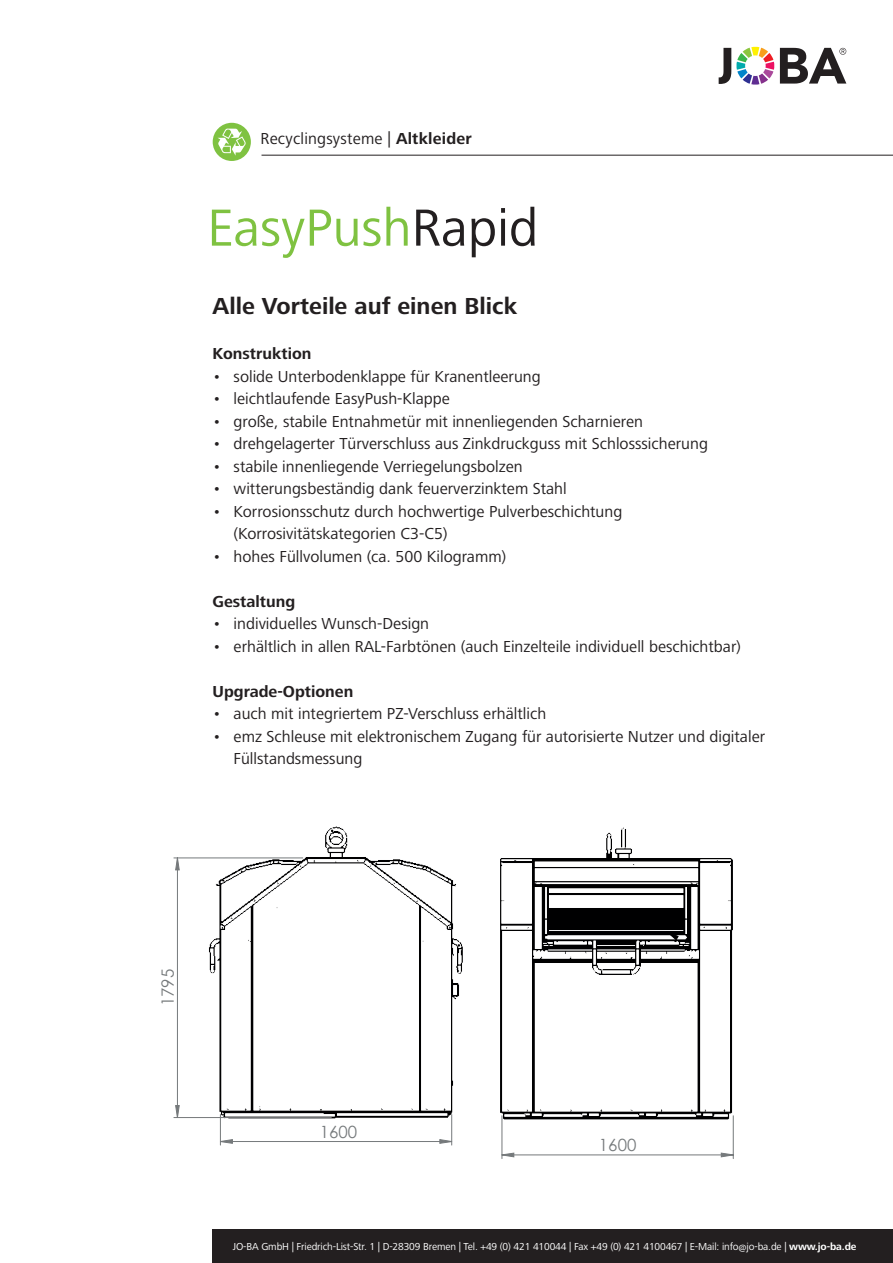
<style>
.page{position:relative;width:893px;height:1263px;background:#fff}
.page>*{position:absolute;margin:0;border:0;box-sizing:border-box;transform-origin:0 0}
.t1{font:54px "Frutiger Next LT";color:#7fc241}
.t2{font:700 24px "Frutiger Next LT";color:#231f20}
.t3{font:16.8px "Century Gothic";color:#75797b}
.t4{font:16.5px/22.5px "Frutiger Next LT";color:#231f20}
.t5{font:700 16.5px "Frutiger Next LT";color:#231f20}
.t6{font:10.5px "Frutiger Next LT";letter-spacing:-.01em;color:#fff}
.s1{font-weight:700}
.s2{color:#231f20}
</style>
<div class="page">
<img style="left:186px;top:826px;width:277px;height:311px">
<hr style="left:174px;top:857px;width:129px;height:1px;background:#75797b">
<hr style="left:174px;top:1117px;width:157px;height:1px;background:#75797b">
<hr style="left:220px;top:1114px;width:1px;height:31px;background:#75797b">
<hr style="left:451px;top:1114px;width:1px;height:31px;background:#75797b">
<svg style="left:331px;top:830px;width:129px;height:117px"></svg>
<svg style="left:175px;top:857px;width:5px;height:260px"></svg>
<svg style="left:220px;top:1139px;width:232px;height:5px"></svg>
<img style="left:500px;top:827px;width:234px;height:311px">
<hr style="left:733px;top:1116px;width:1px;height:42px;background:#75797b">
<hr style="left:502px;top:1116px;width:1px;height:42px;background:#75797b">
<svg style="left:666px;top:931px;width:13px;height:10px"></svg>
<svg style="left:501px;top:1152px;width:233px;height:5px"></svg>
<div style="left:213px;top:1229px;width:680px;height:34px;background:#231f20"></div>
<div style="left:213px;top:123px;width:38px;height:38px;background:#7fc241;border-radius:50%"></div>
<svg style="left:218px;top:129px;width:28px;height:27px"></svg>
<svg style="left:780px;top:48px;width:66px;height:36px"></svg>
<svg style="left:719px;top:47px;width:55px;height:38px"></svg>
<hr style="left:261px;top:155px;width:632px;height:1px;background:#231f20">
<p class="t4" style="left:260px;top:128px;width:213px">Recyclingsysteme | <span class="s1">Altkleider</span></p>
<h1 class="t1" style="left:207px;top:198px;width:332px">EasyPush<span class="s2">Rapid</span></h1>
<h2 class="t2" style="left:213px;top:293px;width:306px">Alle Vorteile auf einen Blick</h2>
<p class="t5" style="left:213px;top:344px;width:100px">Konstruktion</p>
<p class="t4" style="left:213px;top:365px;width:330px">• solide Unterbodenklappe für Kranentleerung</p>
<p class="t4" style="left:213px;top:387px;width:239px">• leichtlaufende EasyPush-Klappe</p>
<p class="t4" style="left:213px;top:410px;width:432px">• große, stabile Entnahmetür mit innenliegenden Scharnieren</p>
<p class="t4" style="left:213px;top:432px;width:497px">• drehgelagerter Türverschluss aus Zinkdruckguss mit Schlosssicherung</p>
<p class="t4" style="left:213px;top:455px;width:312px">• stabile innenliegende Verriegelungsbolzen</p>
<p class="t4" style="left:213px;top:477px;width:356px">• witterungsbeständig dank feuerverzinktem Stahl</p>
<p class="t4" style="left:234px;top:500px;width:390px;text-indent:-21px">• Korrosionsschutz durch hochwertige Pulverbeschichtung (Korrosivitätskategorien C3-C5)</p>
<p class="t4" style="left:213px;top:545px;width:295px">• hohes Füllvolumen (ca. 500 Kilogramm)</p>
<p class="t5" style="left:213px;top:592px;width:84px">Gestaltung</p>
<p class="t4" style="left:213px;top:612px;width:218px">• individuelles Wunsch-Design</p>
<p class="t4" style="left:213px;top:635px;width:530px">• erhältlich in allen RAL-Farbtönen (auch Einzelteile individuell beschichtbar)</p>
<p class="t5" style="left:213px;top:682px;width:142px">Upgrade-Optionen</p>
<p class="t4" style="left:213px;top:702px;width:335px">• auch mit integriertem PZ-Verschluss erhältlich</p>
<p class="t4" style="left:234px;top:725px;width:533px;text-indent:-21px">• emz Schleuse mit elektronischem Zugang für autorisierte Nutzer und digitaler<br>Füllstandsmessung</p>
<p class="t3" style="left:156px;top:1006px;width:39px;rotate:-90deg">1795</p>
<p class="t3" style="left:320px;top:1120px;width:39px">1600</p>
<p class="t3" style="left:599px;top:1133px;width:39px">1600</p>
<p class="t6" style="left:233px;top:1240px;width:625px">JO-BA GmbH | Friedrich-List-Str. 1 | D-28309 Bremen | Tel. +49 (0) 421 410044 | Fax +49 (0) 421 4100467 | E-Mail: info@jo-ba.de | <span class="s1">www.jo-ba.de</span></p>
</div>
